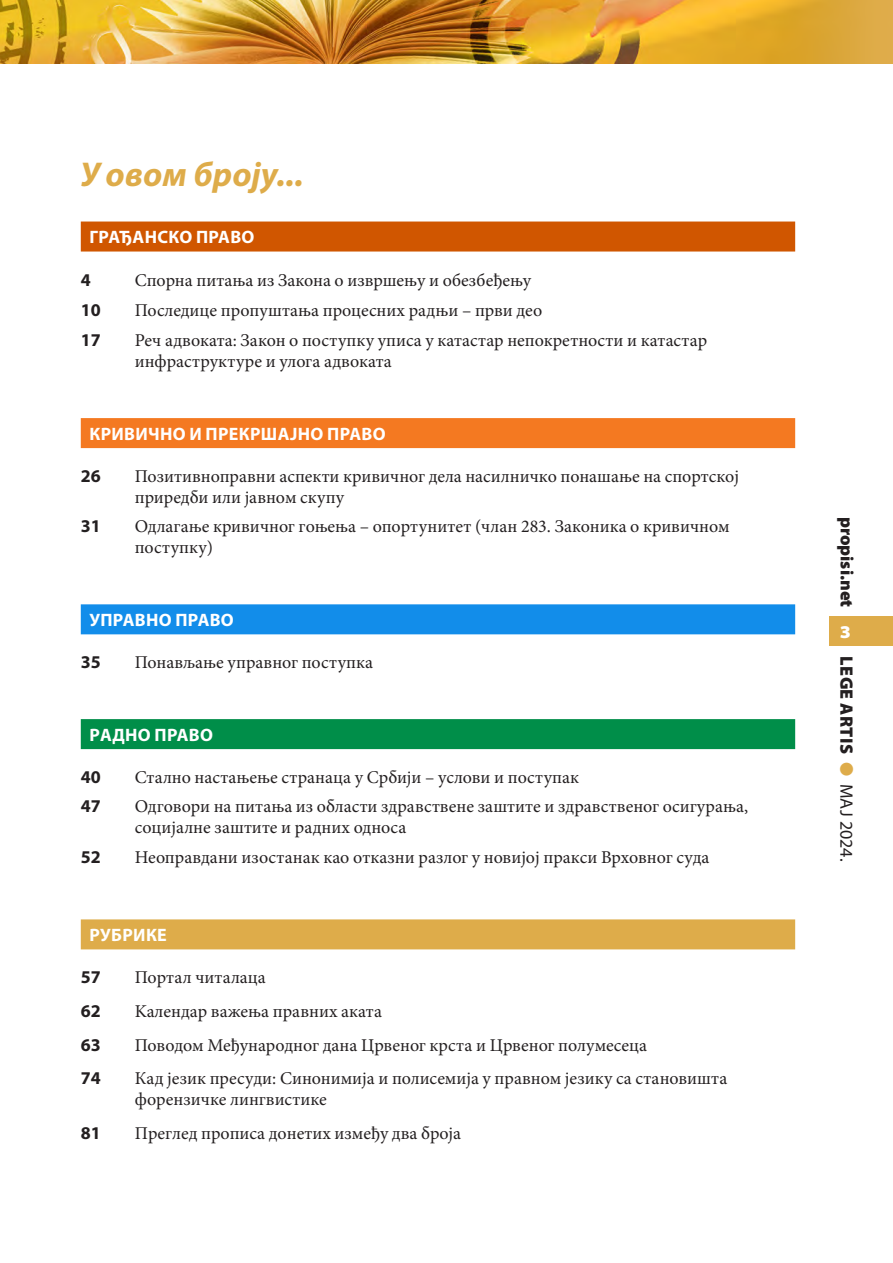
<style>
.page{position:relative;width:893px;height:1263px;background:#fff}
.page>*{position:absolute;margin:0;border:0;box-sizing:border-box;transform-origin:0 0}
.t1{font:italic 700 34.5px "Myriad Pro";color:#deac4a}
.t2{font:18px/21px "Minion Pro";color:#231f20}
.t3{font:700 18px "Myriad Pro";letter-spacing:.02em;color:#fff}
.t4{font:700 18px "Myriad Pro";color:#231f20}
.t5{font:900 18px "Myriad Pro";letter-spacing:.02em;color:#231f20}
.t6{font:900 18px "Myriad Pro";color:#231f20}
.t7{font:900 semi-expanded 18px "Myriad Pro";color:#fff}
.s1{color:#deac4a}
.s2{font-weight:400}
</style>
<div class="page">
<img style="left:0;top:0;width:893px;height:64px">
<div style="left:829px;top:617px;width:64px;height:29px;background:#deac4a"></div>
<div style="left:81px;top:222px;width:714px;height:30px;background:#d05600"></div>
<div style="left:81px;top:418px;width:714px;height:30px;background:#f47921"></div>
<div style="left:81px;top:604px;width:714px;height:30px;background:#128dea"></div>
<div style="left:81px;top:719px;width:714px;height:30px;background:#008e49"></div>
<div style="left:81px;top:919px;width:714px;height:30px;background:#deac4a"></div>
<h1 class="t1" style="left:80px;top:152px;width:225px">У овом броју...</h1>
<p class="t3" style="left:89px;top:225px;width:167px">ГРАЂАНСКО ПРАВО</p>
<p class="t4" style="left:81px;top:268px;width:11px">4</p>
<p class="t2" style="left:135px;top:270px;width:398px">Спорна питања из Закона о извршењу и обeзбеђењу</p>
<p class="t4" style="left:81px;top:298px;width:21px">10</p>
<p class="t2" style="left:135px;top:300px;width:409px">Последице пропуштања процесних радњи – први део</p>
<p class="t4" style="left:81px;top:328px;width:21px">17</p>
<p class="t2" style="left:135px;top:329px;width:574px;line-height:21.5px">Реч адвоката: Закон о поступку уписа у катастар непокретности и катастар инфраструктуре и улога адвоката</p>
<p class="t3" style="left:89px;top:422px;width:298px">КРИВИЧНО И ПРЕКРШАЈНО ПРАВО</p>
<p class="t4" style="left:81px;top:464px;width:21px">26</p>
<p class="t2" style="left:135px;top:466px;width:606px">Позитивноправни аспекти кривичног дела насилничко понашање на спортској приредби или јавном скупу</p>
<p class="t4" style="left:81px;top:515px;width:21px">31</p>
<p class="t2" style="left:135px;top:516px;width:596px">Одлагање кривичног гоњења – опортунитет (члан 283. Законика о кривичном поступку)</p>
<p class="t3" style="left:89px;top:608px;width:146px">УПРАВНО ПРАВО</p>
<p class="t4" style="left:81px;top:650px;width:21px">35</p>
<p class="t2" style="left:135px;top:652px;width:240px">Понављање управног поступка</p>
<p class="t3" style="left:89px;top:723px;width:125px">РАДНО ПРАВО</p>
<p class="t4" style="left:81px;top:765px;width:21px">40</p>
<p class="t2" style="left:135px;top:767px;width:446px">Стално настањење странаца у Србији – услови и поступак</p>
<p class="t4" style="left:81px;top:794px;width:21px">47</p>
<p class="t2" style="left:135px;top:796px;width:615px">Одговори на питања из области здравствене заштите и здравственог осигурања, социјалне заштите и радних односа</p>
<p class="t4" style="left:81px;top:845px;width:21px">52</p>
<p class="t2" style="left:135px;top:847px;width:576px">Неоправдани изостанак као отказни разлог у новијој пракси Врховног суда</p>
<p class="t3" style="left:89px;top:923px;width:79px">РУБРИКЕ</p>
<p class="t4" style="left:81px;top:965px;width:21px">57</p>
<p class="t2" style="left:135px;top:967px;width:133px">Портал читалаца</p>
<p class="t4" style="left:81px;top:999px;width:21px">62</p>
<p class="t2" style="left:135px;top:1001px;width:249px">Kaлендар важења правних аката</p>
<p class="t4" style="left:81px;top:1033px;width:21px">63</p>
<p class="t2" style="left:135px;top:1034px;width:514px">Поводом Међународног дана Црвеног крста и Црвеног полумесеца</p>
<p class="t4" style="left:81px;top:1067px;width:21px">74</p>
<p class="t2" style="left:135px;top:1068px;width:594px">Кад језик пресуди: Синонимија и полисемија у правном језику са становишта форензичке лингвистике</p>
<p class="t4" style="left:81px;top:1121px;width:21px">81</p>
<p class="t2" style="left:135px;top:1123px;width:328px">Преглед прописа донетих између два броја</p>
<p class="t6" style="left:859px;top:516px;width:92px;rotate:90deg">propisi.net</p>
<p class="t7" style="left:840px;top:622px;width:13px">3</p>
<p class="t5" style="left:859px;top:656px;width:206px;rotate:90deg">LEGE ARTIS <span class="s1">●</span> <span class="s2">МАЈ 2024.</span></p>
</div>
